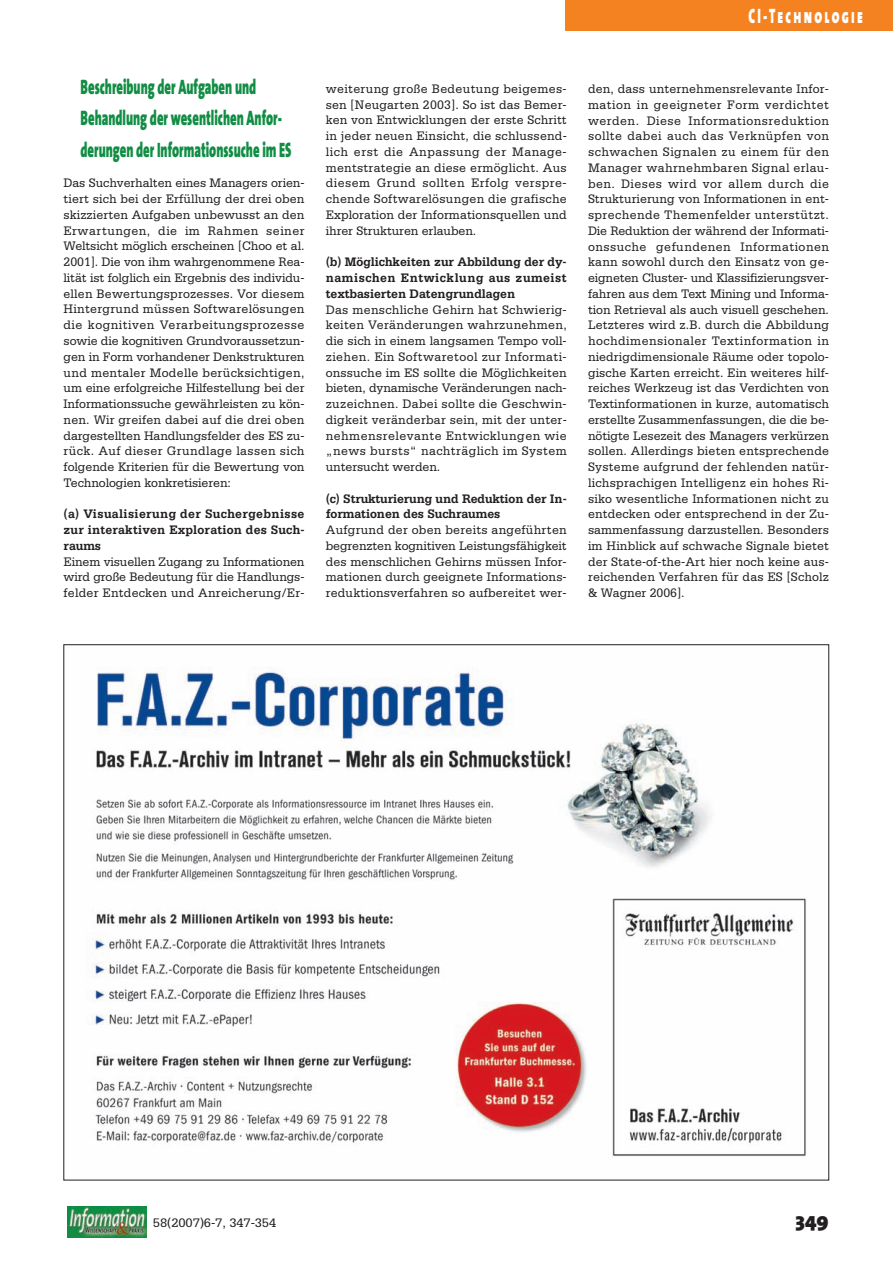
<style>
.page{position:relative;width:893px;height:1263px;background:#fff}
.page>*{position:absolute;margin:0;border:0;box-sizing:border-box;transform-origin:0 0}
.t1{font:900 21px/31.5px "The Sans";color:#118d44;scale:.6 1}
.t2{font:21px "The Sans Black Caps";letter-spacing:.18em;color:#fff;scale:.6 1}
.t3{font:900 21px "The Sans";color:#231f20}
.t4{font:13.05px/15.8px "Serifa";letter-spacing:.005em;color:#231f20;text-align:justify;scale:.95 1}
.t5{font:700 13.05px/15.8px "Serifa";letter-spacing:-.005em;color:#231f20;text-align:justify;scale:.95 1}
.t6{font:13.05px "Serifa";letter-spacing:.005em;color:#231f20}
</style>
<div class="page">
<div style="left:565px;top:0;width:328px;height:30px;background:#f58220"></div>
<img style="left:67px;top:1206px;width:79px;height:31px">
<img style="left:86px;top:667px;width:721px;height:490px">
<h1 class="t2" style="left:748px;top:3px;width:192px">CI-Technologie</h1>
<h1 class="t1" style="left:81px;top:73px;width:353px">Beschreibung der Aufgaben und<br>Behandlung der wesentlichen Anfor&shy;derungen der Informationssuche im ES</h1>
<p class="t4" style="left:64px;top:176px;width:255px">Das Suchverhalten eines Managers orien&shy;tiert sich bei der Erfüllung der drei oben skizzierten Aufgaben unbewusst an den Erwartungen, die im Rahmen seiner Weltsicht möglich erscheinen [Choo et al.<br>2001]. Die von ihm wahrgenommene Rea&shy;lität ist folglich ein Ergebnis des individu&shy;ellen Bewertungsprozesses. Vor diesem Hintergrund müssen Softwarelösungen die kognitiven Verarbeitungsprozesse sowie die kognitiven Grundvoraussetzun&shy;gen in Form vorhandener Denkstrukturen und mentaler Modelle berücksichtigen, um eine erfolgreiche Hilfestellung bei der Informationssuche gewährleisten zu kön&shy;nen. Wir greifen dabei auf die drei oben dargestellten Handlungsfelder des ES zu&shy;rück. Auf dieser Grundlage lassen sich folgende Kriterien für die Bewertung von Technologien konkretisieren:</p>
<p class="t5" style="left:64px;top:507px;width:255px">(a) Visualisierung der Suchergebnisse zur interaktiven Exploration des Such&shy;raums</p>
<p class="t4" style="left:64px;top:554px;width:255px">Einem visuellen Zugang zu Informationen wird große Bedeutung für die Handlungs&shy;felder Entdecken und Anreicherung/Er-</p>
<p class="t4" style="left:326px;top:82px;width:255px">weiterung große Bedeutung beigemes&shy;sen [Neugarten 2003]. So ist das Bemer&shy;ken von Entwicklungen der erste Schritt in jeder neuen Einsicht, die schlussend&shy;lich erst die Anpassung der Manage&shy;mentstrategie an diese ermöglicht. Aus diesem Grund sollten Erfolg verspre&shy;chende Softwarelösungen die grafische Exploration der Informationsquellen und ihrer Strukturen erlauben.</p>
<p class="t5" style="left:326px;top:255px;width:255px">(b) Möglichkeiten zur Abbildung der dy&shy;namischen Entwicklung aus zumeist textbasierten Datengrundlagen</p>
<p class="t4" style="left:326px;top:302px;width:255px">Das menschliche Gehirn hat Schwierig&shy;keiten Veränderungen wahrzunehmen, die sich in einem langsamen Tempo voll&shy;ziehen. Ein Softwaretool zur Informati&shy;onssuche im ES sollte die Möglichkeiten bieten, dynamische Veränderungen nach&shy;zuzeichnen. Dabei sollte die Geschwin&shy;digkeit veränderbar sein, mit der unter&shy;nehmensrelevante Entwicklungen wie „news bursts“ nachträglich im System untersucht werden.</p>
<p class="t5" style="left:326px;top:491px;width:255px">(c) Strukturierung und Reduktion der In&shy;formationen des Suchraumes</p>
<p class="t4" style="left:326px;top:523px;width:255px">Aufgrund der oben bereits angeführten begrenzten kognitiven Leistungsfähigkeit des menschlichen Gehirns müssen Infor&shy;mationen durch geeignete Informations&shy;reduktionsverfahren so aufbereitet wer-</p>
<p class="t4" style="left:588px;top:82px;width:255px">den, dass unternehmensrelevante Infor&shy;mation in geeigneter Form verdichtet werden. Diese Informationsreduktion sollte dabei auch das Verknüpfen von schwachen Signalen zu einem für den Manager wahrnehmbaren Signal erlau&shy;ben. Dieses wird vor allem durch die Strukturierung von Informationen in ent&shy;sprechende Themenfelder unterstützt.<br>Die Reduktion der während der Informati&shy;onssuche gefundenen Informationen kann sowohl durch den Einsatz von ge&shy;eigneten Cluster- und Klassifizierungsver&shy;fahren aus dem Text Mining und Informa&shy;tion Retrieval als auch visuell geschehen.<br>Letzteres wird z.B. durch die Abbildung hochdimensionaler Textinformation in niedrigdimensionale Räume oder topolo&shy;gische Karten erreicht. Ein weiteres hilf&shy;reiches Werkzeug ist das Verdichten von Textinformationen in kurze, automatisch erstellte Zusammenfassungen, die die be&shy;nötigte Lesezeit des Managers verkürzen sollen. Allerdings bieten entsprechende Systeme aufgrund der fehlenden natür&shy;lichsprachigen Intelligenz ein hohes Ri&shy;siko wesentliche Informationen nicht zu entdecken oder entsprechend in der Zu&shy;sammenfassung darzustellen. Besonders im Hinblick auf schwache Signale bietet der State-of-the-Art hier noch keine aus&shy;reichenden Verfahren für das ES [Scholz &amp; Wagner 2006].</p>
<p class="t6" style="left:153px;top:1218px;width:125px">58(2007)6-7, 347-354</p>
<h1 class="t3" style="left:795px;top:1212px;width:35px">349</h1>
</div>
